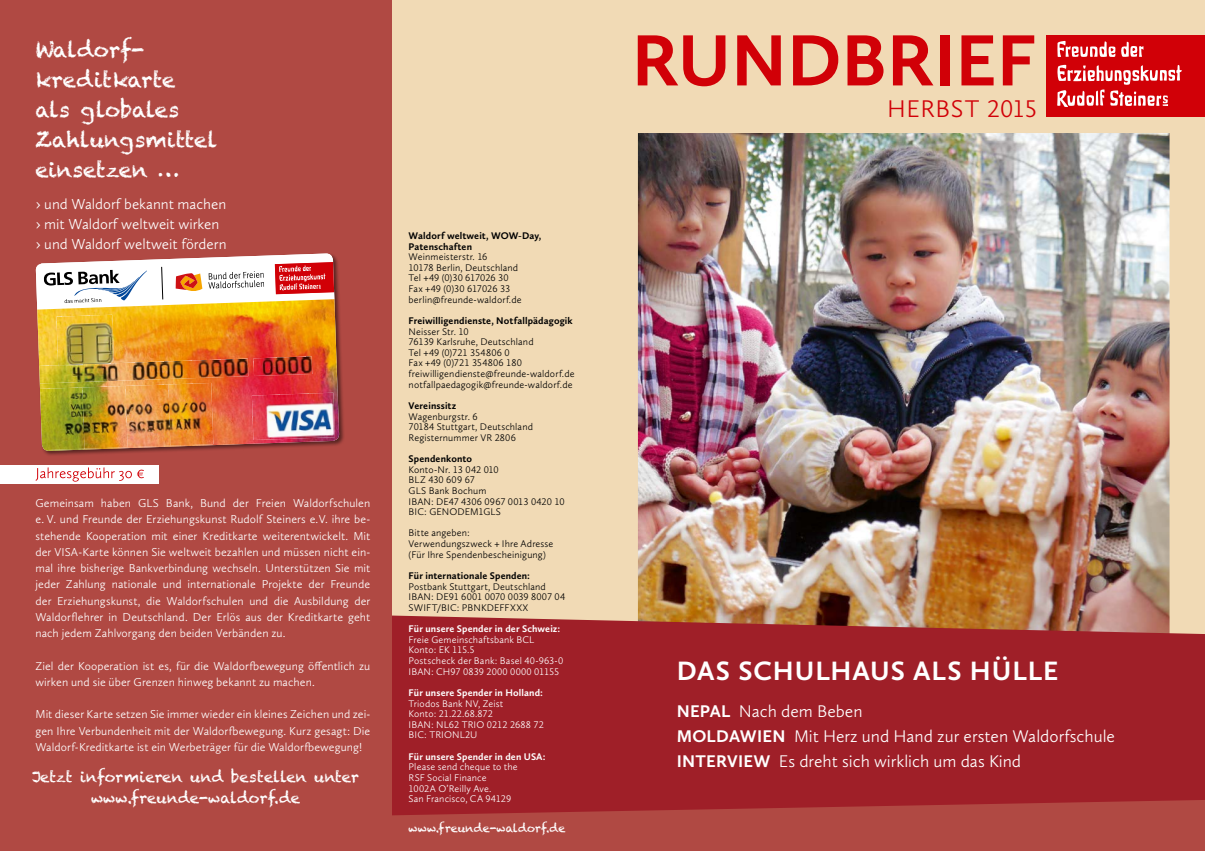
<style>
.page{position:relative;width:1205px;height:851px;background:#fff}
.page>*{position:absolute;margin:0;border:0;box-sizing:border-box;transform-origin:0 0}
.t1{font:700 75px "Calluna Sans";color:#d10007}
.t2{font:700 27.5px "Calluna Sans";letter-spacing:.03em;color:#fff}
.t3{font:300 25px "Calluna Sans";letter-spacing:.025em;color:#d10007}
.t4{font:21.25px/30px "Chalkduster";color:#fff}
.t5{font:300 17.5px/25px "Calluna Sans";color:#fff}
.t6{font:300 15px/20px "Calluna Sans";color:#fff}
.t7{font:15px/21.2px "Chalkduster";color:#fff;text-align:center}
.t8{font:300 11.88px/16.2px "Calluna Sans";letter-spacing:.005em;color:#fff;text-align:justify}
.t9{font:11.25px "Chalkduster";color:#fff}
.t10{font:300 10px/10.6px "Calluna Sans";letter-spacing:.015em;color:#000}
.t11{font:300 10px/10.6px "Calluna Sans";letter-spacing:.01em;color:#fff}
.t12{font:700 10px/10.6px "Calluna Sans";letter-spacing:.01em;color:#000}
.t13{font:700 10px "Calluna Sans";letter-spacing:.015em;color:#fff}
.s1{font-weight:700}
</style>
<div class="page">
<div style="left:391px;top:0;width:814px;height:614px;background:#f1dab5"></div>
<img style="left:638px;top:133px;width:531px;height:481px">
<svg style="left:391px;top:614px;width:814px;height:185px;fill:#9f1f28"></svg>
<div style="left:1046px;top:35px;width:159px;height:82px;background:#d10007"></div>
<svg style="left:1057px;top:41px;width:86px;height:16px"></svg>
<svg style="left:1057px;top:65px;width:125px;height:42px"></svg>
<div style="left:0;top:0;width:391px;height:850px;background:#b04943"></div>
<div style="left:35px;top:252px;width:310px;height:205px;background:#000;opacity:.5"></div>
<img style="left:36px;top:310px;width:303px;height:141px">
<svg style="left:36px;top:253px;width:303px;height:57px"></svg>
<img style="left:253px;top:356px;width:59px;height:20px">
<img style="left:252px;top:392px;width:83px;height:48px">
<div style="left:0;top:465px;width:159px;height:18px;background:#fff"></div>
<svg style="left:35px;top:467px;width:109px;height:14px"></svg>
<svg style="left:391px;top:799px;width:814px;height:51px;fill:#b04943"></svg>
<h3 class="t4" style="left:35px;top:34px;width:183px">Waldorf&shy;kreditkarte<br>als globales<br>Zahlungsmittel einsetzen …</h3>
<p class="t6" style="left:36px;top:193px;width:192px">› und Waldorf bekannt machen › mit Waldorf weltweit wirken › und Waldorf weltweit fördern</p>
<p class="t8" style="left:35px;top:494px;width:336px">Gemeinsam haben GLS Bank, Bund der Freien Waldorfschulen e. V. und Freunde der Erziehungskunst Rudolf Steiners e.V. ihre be&shy;stehende Kooperation mit einer Kreditkarte weiterentwickelt. Mit der VISA-Karte können Sie weltweit bezahlen und müssen nicht ein&shy;mal ihre bisherige Bankverbindung wechseln. Unterstützen Sie mit jeder Zahlung nationale und internationale Projekte der Freunde der Erziehungskunst, die Waldorfschulen und die Ausbildung der Waldorfehrer in Deutschland. Der Erlös aus der Kreditkarte geht nach jedem Zahlvorgang den beiden Verbänden zu.</p>
<p class="t8" style="left:35px;top:657px;width:336px">Ziel der Kooperation ist es, für die Waldorfbewegung öffentlich zu wirken und sie über Grenzen hinweg bekannt zu machen.</p>
<p class="t8" style="left:35px;top:706px;width:336px">Mit dieser Karte setzen Sie immer wieder ein kleines Zeichen und zei&shy;gen Ihre Verbundenheit mit der Waldorfbewegung. Kurz gesagt: Die Waldorf-Kreditkarte ist ein Werbeträger für die Waldorfbewegung!</p>
<p class="t7" style="left:32px;top:766px;width:328px">Jetzt informieren und bestellen unter www.freunde-waldorf.de</p>
<p class="t12" style="left:409px;top:230px;width:134px">Waldorf weltweit, WOW-Day,<br>Patenschaften</p>
<p class="t10" style="left:409px;top:251px;width:114px">Weinmeisterstr. 16<br>10178 Berlin, Deutschland<br>Tel +49 (0)30 617026 30<br>Fax +49 (0)30 617026 33 berlin@freunde-waldorf.de</p>
<p class="t12" style="left:409px;top:315px;width:166px">Freiwilligendienste, Notfallpädagogik</p>
<p class="t10" style="left:409px;top:326px;width:167px">Neisser Str. 10<br>76139 Karlsruhe, Deutschland<br>Tel +49 (0)721 354806 0<br>Fax +49 (0)721 354806 180 freiwilligendienste@freunde-waldorf.de notfallpaedagogik@freunde-waldorf.de</p>
<p class="t12" style="left:409px;top:400px;width:49px">Vereinssitz</p>
<p class="t10" style="left:409px;top:410px;width:126px">Wagenburgstr. 6<br>70184 Stuttgart, Deutschland<br>Registernummer VR 2806</p>
<p class="t12" style="left:409px;top:453px;width:65px">Spendenkonto</p>
<p class="t10" style="left:409px;top:464px;width:157px">Konto-Nr. 13 042 010<br>BLZ 430 609 67<br>GLS Bank Bochum<br>IBAN: DE47 4306 0967 0013 0420 10<br>BIC: GENODEM1GLS</p>
<p class="t10" style="left:409px;top:527px;width:146px">Bitte angeben:<br>Verwendungszweck + Ihre Adresse (Für Ihre Spendenbescheinigung)</p>
<p class="t12" style="left:409px;top:570px;width:123px">Für internationale Spenden:</p>
<p class="t10" style="left:409px;top:580px;width:158px">Postbank Stuttgart, Deutschland<br>IBAN: DE91 6001 0070 0039 8007 04<br>SWIFT/BIC: PBNKDEFFXXX</p>
<p class="t13" style="left:409px;top:622px;width:153px">Für unsere Spender in der Schweiz:</p>
<p class="t11" style="left:409px;top:634px;width:156px">Freie Gemeinschaftsbank BCL<br>Konto: EK 115.5<br>Postscheck der Bank: Basel 40-963-0<br>IBAN: CH97 0839 2000 0000 01155</p>
<p class="t13" style="left:409px;top:686px;width:136px">Für unsere Spender in Holland:</p>
<p class="t11" style="left:409px;top:697px;width:137px">Triodos Bank NV, Zeist<br>Konto: 21.22.68.872<br>IBAN: NL62 TRIO 0212 2688 72<br>BIC: TRIONL2U</p>
<p class="t13" style="left:409px;top:750px;width:138px">Für unsere Spender in den USA:</p>
<p class="t11" style="left:409px;top:761px;width:111px">Please send cheque to the<br>RSF Social Finance<br>1002A O’Reilly Ave.<br>San Francisco, CA 94129</p>
<p class="t9" style="left:409px;top:821px;width:158px">www.freunde-waldorf.de</p>
<h1 class="t1" style="left:631px;top:14px;width:406px">RUNDBRIEF</h1>
<h3 class="t3" style="left:887px;top:93px;width:151px">HERBST 2015</h3>
<h2 class="t2" style="left:677px;top:653px;width:383px">DAS SCHULHAUS ALS HÜLLE</h2>
<h3 class="t5" style="left:677px;top:698px;width:440px"><span class="s1">NEPAL</span> Nach dem Beben<br><span class="s1">MOLDAWIEN</span> Mit Herz und Hand zur ersten Waldorfschule<br><span class="s1">INTERVIEW</span> Es dreht sich wirklich um das Kind</h3>
</div>
